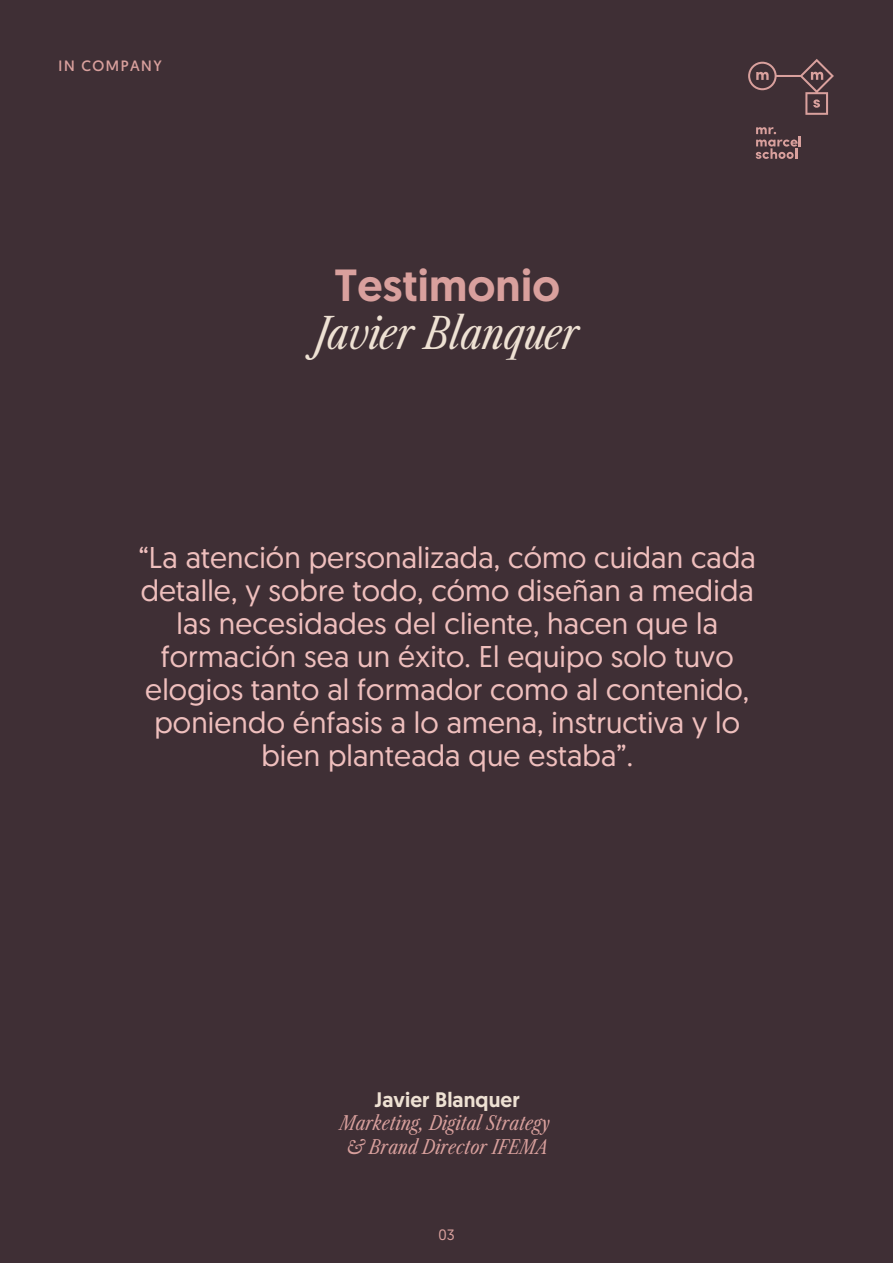
<style>
.page{position:relative;width:893px;height:1263px;background:#3f2f35}
.page>*{position:absolute;margin:0;border:0;box-sizing:border-box;transform-origin:0 0}
.t1{font:500 45px "Geomanist";letter-spacing:.005em;color:#d9a09d}
.t2{font:italic 43.5px "Libre Caslon Condensed";letter-spacing:-.005em;color:#eee1d3}
.t3{font:30px/33px "Geomanist";letter-spacing:.005em;color:#efbfbd;text-align:center}
.t4{font:500 21px "Geomanist";letter-spacing:.005em;color:#eee1d3}
.t5{font:italic 19.5px/23.4px "Libre Caslon Condensed";letter-spacing:.005em;color:#d9a09d;text-align:center}
.t6{font:15px "Geomanist";letter-spacing:.1em;color:#d9a09d}
.t7{font:15px "Geomanist";color:#d9a09d}
</style>
<div class="page">
<svg style="left:748px;top:59px;width:86px;height:100px"></svg>
<hr style="left:724px;top:0;width:1px;height:1118px;background:#212021">
<hr style="left:753px;top:0;width:2px;height:1118px;background:#212021">
<hr style="left:352px;top:258px;width:541px;height:1px;background:#212021">
<hr style="left:352px;top:544px;width:541px;height:1px;background:#212021">
<hr style="left:352px;top:831px;width:541px;height:1px;background:#212021">
<hr style="left:352px;top:1117px;width:541px;height:1px;background:#212021">
<p class="t6" style="left:59px;top:56px;width:105px">IN COMPANY</p>
<h1 class="t1" style="left:334px;top:255px;width:227px">Testimonio</h1>
<h2 class="t2" style="left:315px;top:306px;width:266px">Javier Blanquer</h2>
<p class="t3" style="left:139px;top:540px;width:619px">“La atención personalizada, cómo cuidan cada detalle, y sobre todo, cómo diseñan a medida las necesidades del cliente, hacen que la formación sea un éxito. El equipo solo tuvo elogios tanto al formador como al contenido, poniendo énfasis a lo amena, instructiva y lo bien planteada que estaba”.</p>
<p class="t4" style="left:374px;top:1085px;width:147px">Javier Blanquer</p>
<p class="t5" style="left:340px;top:1112px;width:214px">Marketing, Digital Strategy &amp; Brand Director IFEMA</p>
<p class="t7" style="left:438px;top:1225px;width:18px">03</p>
</div>
